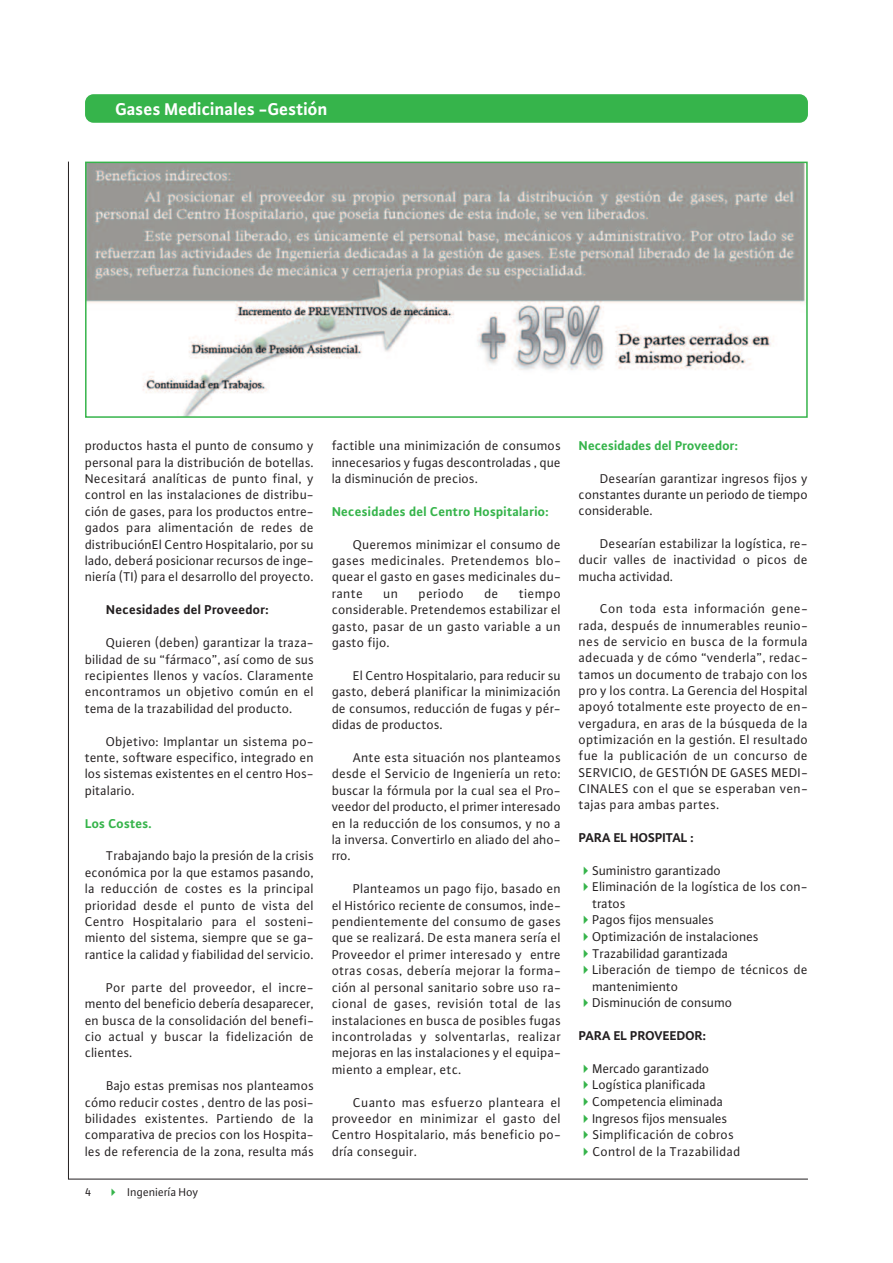
<style>
.page{position:relative;width:893px;height:1263px;background:#fff}
.page>*{position:absolute;margin:0;border:0;box-sizing:border-box;transform-origin:0 0}
.t1{font:700 18px "WILO Plus TF";color:#fff}
.t2{font:13.5px/16.4px "WILO Plus FM";letter-spacing:.01em;color:#231f20;text-align:justify}
.t3{font:700 13.5px "WILO Plus FM";letter-spacing:.01em;color:#36b44b}
.t4{font:700 13.5px "WILO Plus FM";color:#231f20}
.t5{font:13.5px "WILO Plus FM";letter-spacing:.03em;color:#231f20}
.t6{font:12px "WILO Plus TF";color:#231f20}
.s1{color:#36b44b}
</style>
<div class="page">
<div style="left:85px;top:94px;width:723px;height:29px;background:#36b44b;border-radius:9px"></div>
<hr style="left:68px;top:1179px;width:740px;height:1px;background:#231f20">
<hr style="left:68px;top:162px;width:1px;height:1017px;background:#231f20">
<img style="left:88px;top:165px;width:717px;height:250px">
<div style="left:85px;top:162px;width:723px;height:256px;border:2px solid #36b44b"></div>
<h1 class="t1" style="left:115px;top:98px;width:214px">Gases Medicinales -Gestión</h1>
<p class="t2" style="left:85px;top:437px;width:231px">productos hasta el punto de consumo y personal para la distribución de botellas.<br>Necesitará analíticas de punto final, y control en las instalaciones de distribu&shy;ción de gases, para los productos entre&shy;gados para alimentación de redes de distribuciónEl Centro Hospitalario, por su lado, deberá posicionar recursos de inge&shy;niería (TI) para el desarrollo del proyecto.</p>
<p class="t4" style="left:106px;top:601px;width:164px">Necesidades del Proveedor:</p>
<p class="t2" style="left:85px;top:634px;width:231px;text-indent:21px">Quieren (deben) garantizar la traza&shy;bilidad de su “fármaco”, así como de sus recipientes llenos y vacíos. Claramente encontramos un objetivo común en el tema de la trazabilidad del producto.</p>
<p class="t2" style="left:85px;top:733px;width:231px;text-indent:21px">Objetivo: Implantar un sistema po&shy;tente, software especifico, integrado en los sistemas existentes en el centro Hos&shy;pitalario.</p>
<p class="t3" style="left:85px;top:814px;width:68px">Los Costes.</p>
<p class="t2" style="left:85px;top:847px;width:231px;text-indent:21px">Trabajando bajo la presión de la crisis económica por la que estamos pasando, la reducción de costes es la principal prioridad desde el punto de vista del Centro Hospitalario para el sosteni&shy;miento del sistema, siempre que se ga&shy;rantice la calidad y fiabilidad del servicio.</p>
<p class="t2" style="left:85px;top:979px;width:231px;text-indent:21px">Por parte del proveedor, el incre&shy;mento del beneficio debería desaparecer, en busca de la consolidación del benefi&shy;cio actual y buscar la fidelización de clientes.</p>
<p class="t2" style="left:85px;top:1077px;width:231px;text-indent:21px">Bajo estas premisas nos planteamos cómo reducir costes , dentro de las posi&shy;bilidades existentes. Partiendo de la comparativa de precios con los Hospita&shy;les de referencia de la zona, resulta más</p>
<p class="t6" style="left:85px;top:1185px;width:8px">4</p>
<p class="t6" style="left:107px;top:1185px;width:93px"><span class="s1">✔</span> Ingeniería Hoy</p>
<p class="t2" style="left:332px;top:437px;width:230px">factible una minimización de consumos innecesarios y fugas descontroladas , que la disminución de precios.</p>
<p class="t3" style="left:332px;top:502px;width:218px">Necesidades del Centro Hospitalario:</p>
<p class="t2" style="left:332px;top:536px;width:231px;text-indent:21px">Queremos minimizar el consumo de gases medicinales. Pretendemos blo&shy;quear el gasto en gases medicinales du&shy;rante</p>
<p class="t2" style="left:384px;top:585px;width:16px">un</p>
<p class="t5" style="left:419px;top:585px;width:47px">periodo</p>
<p class="t2" style="left:484px;top:585px;width:16px">de</p>
<p class="t2" style="left:332px;top:585px;width:230px;text-indent:187px">tiempo considerable. Pretendemos estabilizar el gasto, pasar de un gasto variable a un gasto fijo.</p>
<p class="t2" style="left:332px;top:667px;width:231px;text-indent:21px">El Centro Hospitalario, para reducir su gasto, deberá planificar la minimización de consumos, reducción de fugas y pér&shy;didas de productos.</p>
<p class="t2" style="left:332px;top:749px;width:231px;text-indent:21px">Ante esta situación nos planteamos desde el Servicio de Ingeniería un reto: buscar la fórmula por la cual sea el Pro&shy;veedor del producto, el primer interesado en la reducción de los consumos, y no a la inversa. Convertirlo en aliado del aho&shy;rro.</p>
<p class="t2" style="left:332px;top:880px;width:231px;text-indent:21px">Planteamos un pago fijo, basado en el Histórico reciente de consumos, inde&shy;pendientemente del consumo de gases que se realizará. De esta manera sería el Proveedor el primer interesado y entre otras cosas, debería mejorar la forma&shy;ción al personal sanitario sobre uso ra&shy;cional de gases, revisión total de las instalaciones en busca de posibles fugas incontroladas y solventarlas, realizar mejoras en las instalaciones y el equipa&shy;miento a emplear, etc.</p>
<p class="t2" style="left:332px;top:1094px;width:231px;text-indent:21px">Cuanto mas esfuerzo planteara el proveedor en minimizar el gasto del Centro Hospitalario, más beneficio po&shy;dría conseguir.</p>
<p class="t3" style="left:579px;top:437px;width:161px">Necesidades del Proveedor:</p>
<p class="t2" style="left:579px;top:470px;width:230px;text-indent:21px">Desearían garantizar ingresos fijos y constantes durante un periodo de tiempo considerable.</p>
<p class="t2" style="left:579px;top:535px;width:230px;text-indent:21px">Desearían estabilizar la logística, re&shy;ducir valles de inactividad o picos de mucha actividad.</p>
<p class="t2" style="left:579px;top:600px;width:231px;text-indent:21px">Con toda esta información gene&shy;rada, después de innumerables reunio&shy;nes de servicio en busca de la formula adecuada y de cómo “venderla”, redac&shy;tamos un documento de trabajo con los pro y los contra. La Gerencia del Hospital apoyó totalmente este proyecto de en&shy;vergadura, en aras de la búsqueda de la optimización en la gestión. El resultado fue la publicación de un concurso de SERVICIO, de GESTIÓN DE GASES MEDI-CINALES con el que se esperaban ven&shy;tajas para ambas partes.</p>
<p class="t4" style="left:579px;top:828px;width:116px">PARA EL HOSPITAL :</p>
<p class="t2" style="left:579px;top:862px;width:144px"><span class="s1">✔</span>Suministro garantizado</p>
<p class="t2" style="left:592px;top:878px;width:217px;text-indent:-13px"><span class="s1">✔</span>Eliminación de la logística de los con&shy;tratos</p>
<p class="t2" style="left:579px;top:911px;width:137px"><span class="s1">✔</span>Pagos fijos mensuales</p>
<p class="t2" style="left:579px;top:928px;width:181px"><span class="s1">✔</span>Optimización de instalaciones</p>
<p class="t2" style="left:579px;top:945px;width:151px"><span class="s1">✔</span>Trazabilidad garantizada</p>
<p class="t2" style="left:592px;top:961px;width:217px;text-indent:-14px"><span class="s1">✔</span>Liberación de tiempo de técnicos de mantenimiento</p>
<p class="t2" style="left:579px;top:994px;width:155px"><span class="s1">✔</span>Disminución de consumo</p>
<p class="t4" style="left:579px;top:1026px;width:129px">PARA EL PROVEEDOR:</p>
<p class="t2" style="left:579px;top:1060px;width:132px"><span class="s1">✔</span>Mercado garantizado</p>
<p class="t2" style="left:579px;top:1076px;width:128px"><span class="s1">✔</span>Logística planificada</p>
<p class="t2" style="left:579px;top:1093px;width:146px"><span class="s1">✔</span>Competencia eliminada</p>
<p class="t2" style="left:579px;top:1110px;width:150px"><span class="s1">✔</span>Ingresos fijos mensuales</p>
<p class="t2" style="left:579px;top:1126px;width:157px"><span class="s1">✔</span>Simplificación de cobros</p>
<p class="t2" style="left:579px;top:1143px;width:163px"><span class="s1">✔</span>Control de la Trazabilidad</p>
</div>
